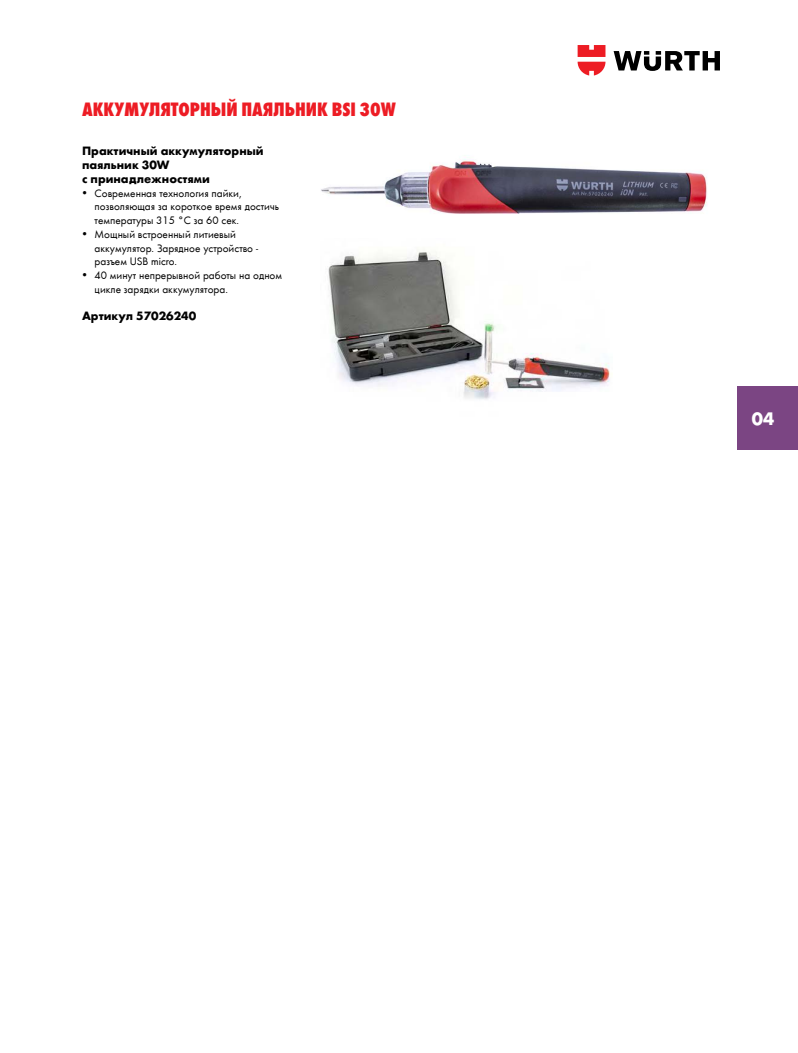
<style>
.page{position:relative;width:798px;height:1053px;background:#fff}
.page>*{position:absolute;margin:0;border:0;box-sizing:border-box;transform-origin:0 0}
.t1{font:20px "Wuerth Extra Bold Cond Caps";color:#ed1c24}
.t2{font:700 18.75px "Wuerth";color:#fff}
.t3{font:700 12.5px/13.8px "Wuerth";color:#000}
.t4{font:11.25px/13.8px "Wuerth";color:#000}
</style>
<div class="page">
<img style="left:321px;top:159px;width:387px;height:55px">
<img style="left:328px;top:250px;width:282px;height:149px">
<svg style="left:613px;top:51px;width:106px;height:20px"></svg>
<svg style="left:577px;top:45px;width:28px;height:30px"></svg>
<div style="left:737px;top:386px;width:60px;height:64px;background:#7b4583"></div>
<h1 class="t1" style="left:82px;top:95px;width:315px">Аккумуляторный паяльник BSI 30W</h1>
<p class="t3" style="left:82px;top:143px;width:183px">Практичный аккумуляторный паяльник 30W<br>с принадлежностями</p>
<p class="t4" style="left:95px;top:185px;width:186px;text-indent:-12px">• Современная технология пайки, позволяющая за короткое время достичь температуры 315 °C за 60 сек.</p>
<p class="t4" style="left:95px;top:227px;width:165px;text-indent:-12px">• Мощный встроенный литиевый аккумулятор. Зарядное устройство - разъем USB micro.</p>
<p class="t4" style="left:95px;top:268px;width:189px;text-indent:-12px">• 40 минут непрерывной работы на одном цикле зарядки аккумулятора.</p>
<p class="t3" style="left:82px;top:308px;width:116px">Артикул 57026240</p>
<h2 class="t2" style="left:751px;top:408px;width:24px">04</h2>
</div>
